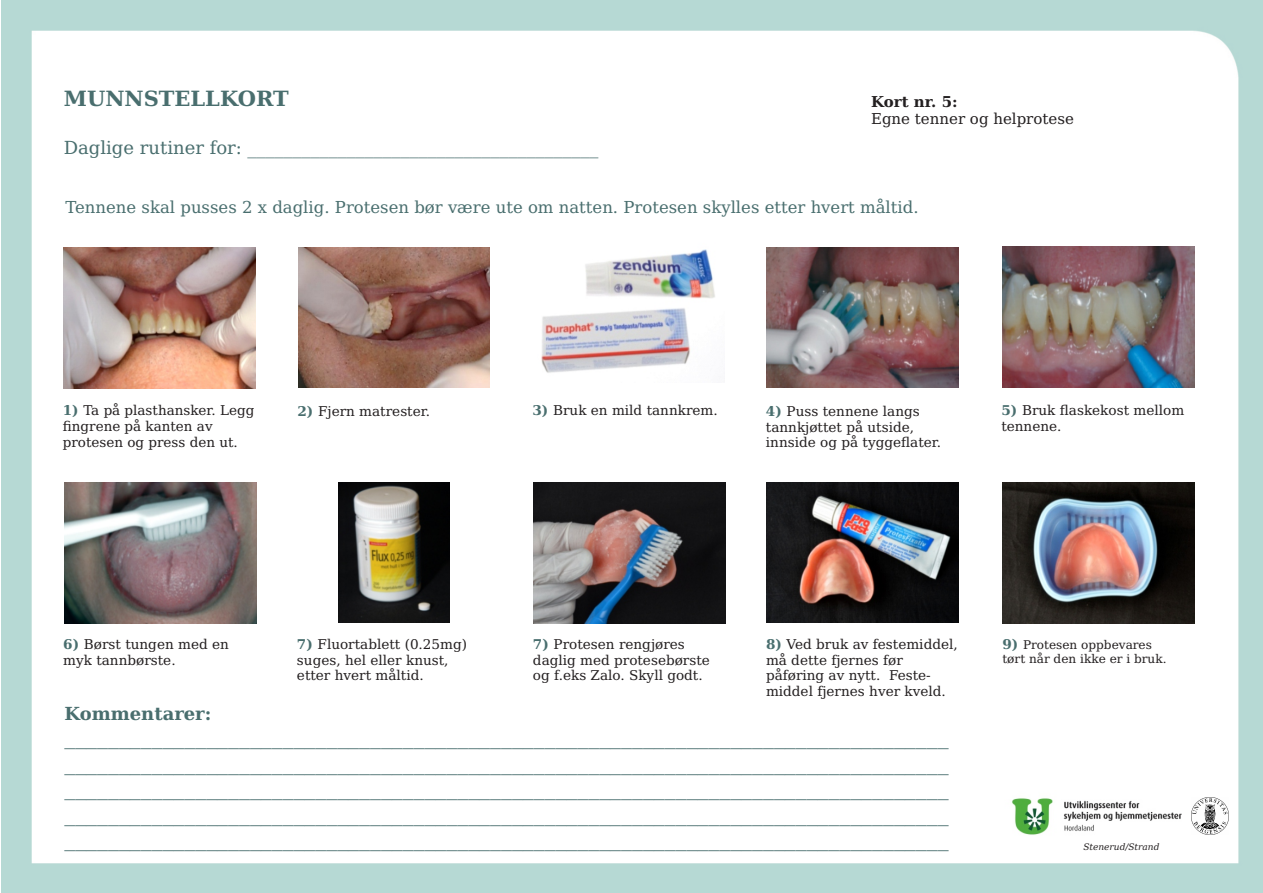
<style>
.page{position:relative;width:1263px;height:893px;background:#fff}
.page>*{position:absolute;margin:0;border:0;box-sizing:border-box;transform-origin:0 0}
.t1{font:21.9px/25.3px "DejaVu Serif";color:#496e6e;text-align:justify}
.t2{font:700 21px "DejaVu Serif";color:#496e6e}
.t3{font:18px "DejaVu Serif";color:#496e6e}
.t4{font:700 18px "DejaVu Serif";color:#496e6e}
.t5{font:16.5px "DejaVu Serif";color:#496e6e}
.t6{font:15px/17.4px "DejaVu Serif";color:#231f20}
.t7{font:13.5px/15.8px "DejaVu Serif";color:#231f20}
.t8{font:12px/14.2px "DejaVu Serif";color:#231f20}
.t9{font:italic 9px "DejaVu Serif";color:#231f20}
.s1{font-weight:700}
.s2{font-weight:700;color:#496e6e}
.s3{font-weight:700;font-size:13.5px;color:#496e6e}
</style>
<div class="page">
<img style="left:1px;top:1px;width:1262px;height:892px">
<img style="left:766px;top:247px;width:192px;height:141px">
<img style="left:1002px;top:247px;width:192px;height:140px">
<img style="left:64px;top:482px;width:192px;height:141px">
<img style="left:338px;top:482px;width:111px;height:141px">
<img style="left:533px;top:242px;width:192px;height:141px">
<img style="left:1192px;top:798px;width:36px;height:36px">
<img style="left:1004px;top:791px;width:186px;height:51px">
<img style="left:64px;top:247px;width:192px;height:141px">
<img style="left:298px;top:247px;width:192px;height:141px">
<img style="left:533px;top:482px;width:192px;height:141px">
<img style="left:767px;top:482px;width:192px;height:141px">
<img style="left:1002px;top:482px;width:192px;height:141px">
<p class="t2" style="left:64px;top:90px;width:226px">MUNNSTELLKORT</p>
<p class="t6" style="left:871px;top:94px;width:204px"><span class="s1">Kort nr. 5:<br></span>Egne tenner og helprotese</p>
<p class="t3" style="left:64px;top:140px;width:536px">Daglige rutiner for: _______________________________________</p>
<p class="t5" style="left:65px;top:201px;width:855px">Tennene skal pusses 2 x daglig. Protesen bør være ute om natten. Protesen skylles etter hvert måltid.</p>
<p class="t7" style="left:63px;top:404px;width:193px"><span class="s2">1)</span> Ta på plasthansker. Legg fingrene på kanten av protesen og press den ut.</p>
<p class="t7" style="left:532px;top:404px;width:187px"><span class="s2">3)</span> Bruk en mild tannkrem.</p>
<p class="t7" style="left:297px;top:404px;width:134px"><span class="s2">2)</span> Fjern matrester.</p>
<p class="t7" style="left:766px;top:404px;width:177px"><span class="s2">4)</span> Puss tennene langs tannkjøttet på utside, innside og på tyggeflater.</p>
<p class="t7" style="left:1001px;top:404px;width:184px"><span class="s2">5)</span> Bruk flaskekost mellom tennene.</p>
<p class="t7" style="left:63px;top:638px;width:167px"><span class="s2">6)</span> Børst tungen med en myk tannbørste.</p>
<p class="t7" style="left:297px;top:638px;width:172px"><span class="s2">7)</span> Fluortablett (0.25mg) suges, hel eller knust, etter hvert måltid.</p>
<p class="t7" style="left:533px;top:638px;width:178px"><span class="s2">7)</span> Protesen rengjøres daglig med protesebørste og f.eks Zalo. Skyll godt.</p>
<p class="t7" style="left:766px;top:638px;width:193px"><span class="s2">8)</span> Ved bruk av festemiddel, må dette fjernes før påføring av nytt. Feste&shy;middel fjernes hver kveld.</p>
<p class="t8" style="left:1002px;top:639px;width:166px"><span class="s3">9)</span> Protesen oppbevares tørt når den ikke er i bruk.</p>
<p class="t4" style="left:64px;top:706px;width:148px">Kommentarer:</p>
<p class="t1" style="left:64px;top:726px;width:886px">_________________________________________________________________________________ _________________________________________________________________________________ _________________________________________________________________________________ _________________________________________________________________________________ _________________________________________________________________________________</p>
<p class="t9" style="left:1083px;top:843px;width:78px">Stenerud/Strand</p>
</div>
